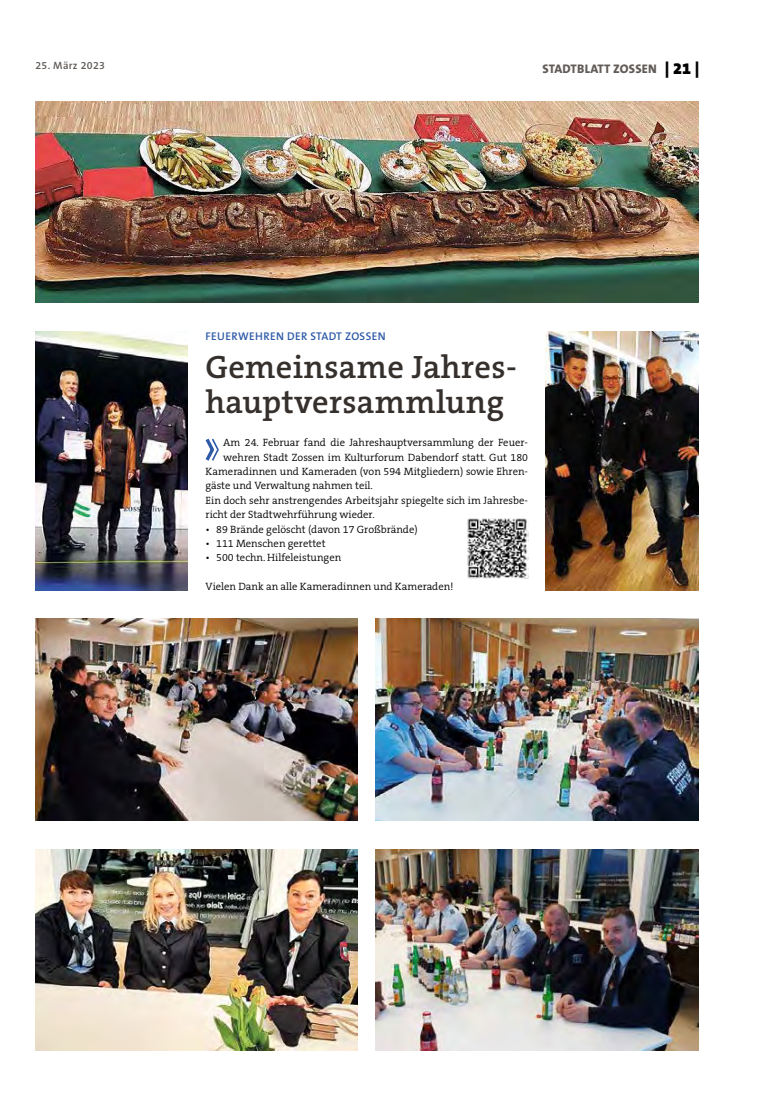
<style>
.page{position:relative;width:762px;height:1117px;background:#fff}
.page>*{position:absolute;margin:0;border:0;box-sizing:border-box;transform-origin:0 0}
.t1{font:600 32.5px/35px "The Serif B W6";letter-spacing:.01em;color:#36302d}
.t2{font:800 12.5px "The Sans B W8";letter-spacing:.015em;color:#615c58}
.t3{font:600 11.25px "The Sans B W6";letter-spacing:.035em;color:#2e5aa8}
.t4{font:300 10.62px "The Serif B W4";color:#000}
.t5{font:600 10.62px "The Sans B W6";letter-spacing:.03em;color:#615c58}
.s1{font-family:"The Sans B W9";font-weight:900;font-size:16.25px;color:#000}
</style>
<div class="page">
<svg style="left:205px;top:438px;width:14px;height:23px"></svg>
<img style="left:35px;top:101px;width:663px;height:201px">
<img style="left:35px;top:331px;width:153px;height:259px">
<img style="left:546px;top:331px;width:152px;height:259px">
<img style="left:35px;top:849px;width:323px;height:201px">
<img style="left:376px;top:849px;width:322px;height:201px">
<img style="left:376px;top:618px;width:322px;height:202px">
<img style="left:468px;top:518px;width:60px;height:60px">
<img style="left:35px;top:618px;width:323px;height:202px">
<p class="t5" style="left:35px;top:59px;width:71px">25. MÄRZ 2023</p>
<p class="t2" style="left:542px;top:61px;width:158px">STADTBLATT ZOSS EN <span class="s1">| 21 |</span></p>
<p class="t3" style="left:206px;top:328px;width:181px">FEUERWEHREN DER STADT ZOSSEN</p>
<h1 class="t1" style="left:206px;top:349px;width:313px">Gemeinsame Jahres&shy;hauptversammlung</h1>
<p class="t4" style="left:223px;top:436px;width:306px">Am 24. Februar fand die Jahreshauptversammlung der Feuer-</p>
<p class="t4" style="left:223px;top:450px;width:306px">wehren Stadt Zossen im Kulturforum Dabendorf statt. Gut 180</p>
<p class="t4" style="left:206px;top:464px;width:324px">Kameradinnen und Kameraden (von 594 Mitgliedern) sowie Ehren-</p>
<p class="t4" style="left:206px;top:479px;width:169px">gäste und Verwaltung nahmen teil.</p>
<p class="t4" style="left:206px;top:493px;width:324px">Ein doch sehr anstrengendes Arbeitsjahr spiegelte sich im Jahresbe-</p>
<p class="t4" style="left:206px;top:507px;width:171px">richt der Stadtwehrführung wieder.</p>
<p class="t4" style="left:206px;top:522px;width:213px">• 89 Brände gelöscht (davon 17 Großbrände)</p>
<p class="t4" style="left:206px;top:536px;width:122px">• 111 Menschen gerettet</p>
<p class="t4" style="left:206px;top:551px;width:137px">• 500 techn. Hilfeleistungen</p>
<p class="t4" style="left:206px;top:579px;width:250px">Vielen Dank an alle Kameradinnen und Kameraden!</p>
</div>
